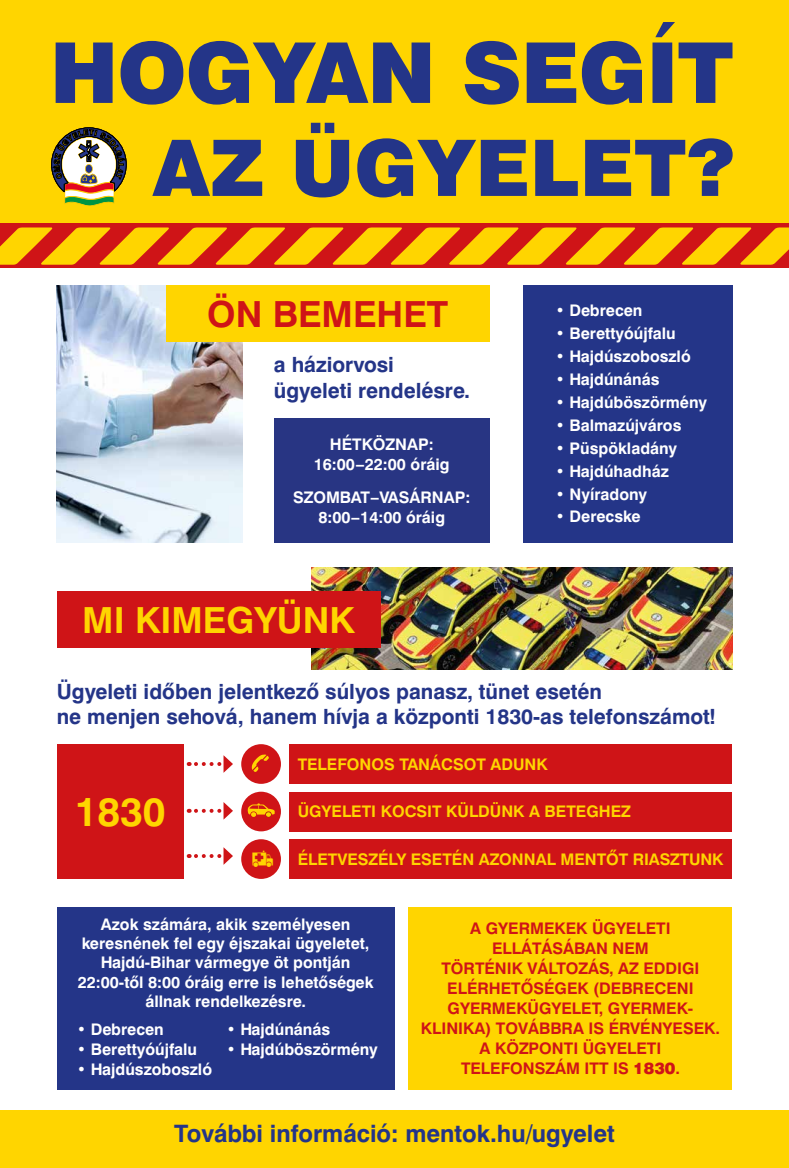
<style>
.page{position:relative;width:789px;height:1168px;background:#fff}
.page>*{position:absolute;margin:0;border:0;box-sizing:border-box;transform-origin:0 0}
.t1{font:84px "Swiss 721 Blk PFL";letter-spacing:-.01em;color:#243588}
.t2{font:78px "Swiss 721 Blk PFL";color:#243588}
.t3{font:700 40px "Swiss 721 PFL";color:#ffd500}
.t4{font:700 36px "Swiss 721 PFL";color:#ffd500}
.t5{font:700 36px "Swiss 721 PFL";color:#cf1417}
.t6{font:700 24px "Swiss 721 PFL";color:#243588}
.t7{font:700 21px/25.2px "Swiss 721 PFL";color:#243588}
.t8{font:700 16px/19.2px "Swiss 721 PFL";color:#fff;text-align:center}
.t9{font:700 16px/20px "Swiss 721 PFL";color:#cf1417;text-align:center}
.t10{font:700 16px "Swiss 721 PFL";color:#ffd500}
.s1{font-family:"Swiss 721 Blk PFL";font-weight:400}
</style>
<div class="page">
<div style="left:0;top:1110px;width:788px;height:58px;background:#ffd500"></div>
<img style="left:311px;top:568px;width:421px;height:101px">
<img style="left:57px;top:286px;width:185px;height:257px">
<div style="left:0;top:0;width:788px;height:252px;background:#ffd500"></div>
<svg style="left:51px;top:127px;width:76px;height:79px"></svg>
<div style="left:0;top:224px;width:788px;height:44px;background:#cf1417"></div>
<svg style="left:0;top:227px;width:788px;height:38px"></svg>
<div style="left:166px;top:286px;width:323px;height:56px;background:#ffd500"></div>
<div style="left:57px;top:591px;width:323px;height:57px;background:#cf1417"></div>
<div style="left:57px;top:744px;width:126px;height:135px;background:#cf1417"></div>
<div style="left:57px;top:907px;width:337px;height:182px;background:#243588"></div>
<div style="left:522px;top:286px;width:209px;height:257px;background:#243588"></div>
<div style="left:274px;top:418px;width:215px;height:125px;background:#283583"></div>
<div style="left:408px;top:907px;width:323px;height:182px;background:#ffd500"></div>
<div style="left:289px;top:744px;width:442px;height:40px;background:#cf1417"></div>
<div style="left:289px;top:792px;width:442px;height:39px;background:#cf1417"></div>
<div style="left:289px;top:839px;width:442px;height:40px;background:#cf1417"></div>
<svg style="left:188px;top:755px;width:45px;height:18px"></svg>
<svg style="left:188px;top:802px;width:45px;height:18px"></svg>
<svg style="left:188px;top:847px;width:45px;height:18px"></svg>
<div style="left:241px;top:792px;width:40px;height:39px;background:#cf1417;border-radius:50%"></div>
<svg style="left:247px;top:803px;width:27px;height:14px"></svg>
<div style="left:241px;top:744px;width:40px;height:40px;background:#cf1417;border-radius:50%"></div>
<svg style="left:251px;top:754px;width:18px;height:18px"></svg>
<div style="left:241px;top:839px;width:40px;height:40px;background:#cf1417;border-radius:50%"></div>
<h1 class="t1" style="left:50px;top:22px;width:684px">HOGYAN SEGÍT</h1>
<h2 class="t2" style="left:152px;top:121px;width:583px">AZ ÜGYELET?</h2>
<h3 class="t5" style="left:207px;top:292px;width:242px">ÖN BEMEHET</h3>
<h3 class="t7" style="left:274px;top:352px;width:198px">a háziorvosi ügyeleti rendelésre.</h3>
<p class="t8" style="left:313px;top:434px;width:137px;line-height:20px">HÉTKÖZNAP:<br>16:00–22:00 óráig</p>
<p class="t8" style="left:293px;top:487px;width:179px;line-height:20px">SZOMBAT–VASÁRNAP:<br>8:00–14:00 óráig</p>
<h3 class="t4" style="left:82px;top:598px;width:274px">MI KIMEGYÜNK</h3>
<p class="t8" style="left:555px;top:300px;width:88px">• Debrecen</p>
<p class="t8" style="left:555px;top:323px;width:122px">• Berettyóújfalu</p>
<p class="t8" style="left:555px;top:346px;width:137px">• Hajdúszoboszló</p>
<p class="t8" style="left:555px;top:369px;width:105px">• Hajdúnánás</p>
<p class="t8" style="left:555px;top:392px;width:153px">• Hajdúböszörmény</p>
<p class="t8" style="left:555px;top:415px;width:127px">• Balmazújváros</p>
<p class="t8" style="left:555px;top:438px;width:123px">• Püspökladány</p>
<p class="t8" style="left:555px;top:461px;width:115px">• Hajdúhadház</p>
<p class="t8" style="left:555px;top:484px;width:93px">• Nyíradony</p>
<p class="t8" style="left:555px;top:507px;width:86px">• Derecske</p>
<h3 class="t7" style="left:57px;top:680px;width:660px;line-height:24px">Ügyeleti időben jelentkező súlyos panasz, tünet esetén<br>ne menjen sehová, hanem hívja a központi 1830-as telefonszámot!</h3>
<h3 class="t3" style="left:75px;top:787px;width:92px">1830</h3>
<p class="t10" style="left:297px;top:754px;width:251px">TELEFONOS TANÁCSOT ADUNK</p>
<p class="t10" style="left:297px;top:802px;width:334px">ÜGYELETI KOCSIT KÜLDÜNK A BETEGHEZ</p>
<p class="t10" style="left:297px;top:849px;width:427px">ÉLETVESZÉLY ESETÉN AZONNAL MENTŐT RIASZTUNK</p>
<p class="t8" style="left:78px;top:915px;width:297px">Azok számára, akik személyesen keresnének fel egy éjszakai ügyeletet, Hajdú-Bihar vármegye öt pontján 22:00-től 8:00 óráig erre is lehetőségek állnak rendelkezésre.</p>
<p class="t8" style="left:77px;top:1019px;width:88px">• Debrecen</p>
<p class="t8" style="left:77px;top:1039px;width:122px">• Berettyóújfalu</p>
<p class="t8" style="left:77px;top:1059px;width:137px">• Hajdúszoboszló</p>
<p class="t8" style="left:226px;top:1019px;width:105px">• Hajdúnánás</p>
<p class="t8" style="left:226px;top:1039px;width:153px">• Hajdúböszörmény</p>
<p class="t9" style="left:420px;top:918px;width:300px">A GYERMEKEK ÜGYELETI<br>ELLÁTÁSÁBAN NEM<br>TÖRTÉNIK VÁLTOZÁS, AZ EDDIGI<br>ELÉRHETŐSÉGEK (DEBRECENI<br>GYERMEKÜGYELET, GYERMEK-<br>KLINIKA) TOVÁBBRA IS ÉRVÉNYESEK.<br>A KÖZPONTI ÜGYELETI<br>TELEFONSZÁM ITT IS <span class="s1">1830</span>.</p>
<h3 class="t6" style="left:174px;top:1118px;width:442px">További információ: mentok.hu/ugyelet</h3>
</div>
